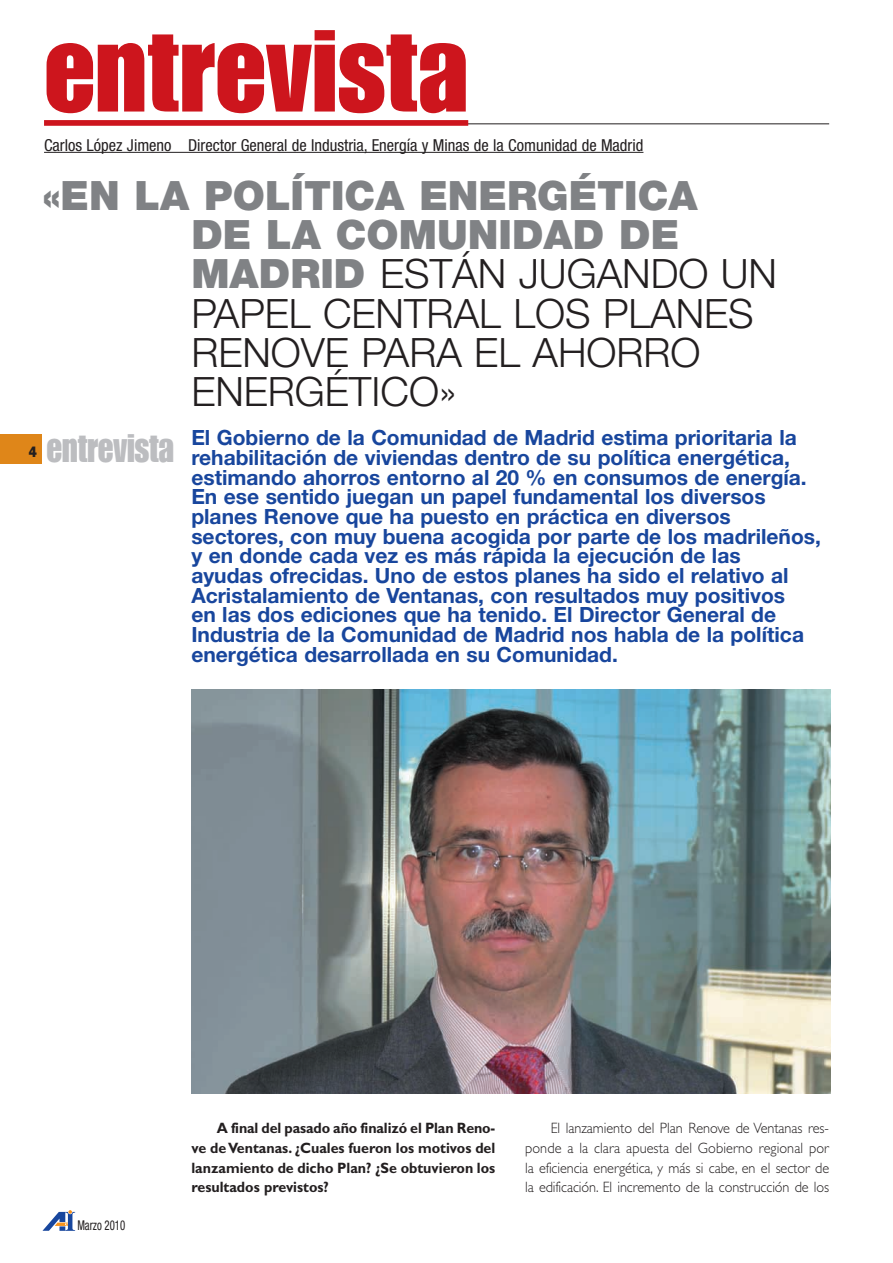
<style>
.page{position:relative;width:893px;height:1263px;background:#fff}
.page>*{position:absolute;margin:0;border:0;box-sizing:border-box;transform-origin:0 0}
.t1{font:114px "Impact";color:#cd151d}
.t2{font:300 40.5px/39.3px "Helvetica Neue";color:#231f20}
.t3{font:39px "Impact";letter-spacing:-.01em;color:#bcbdc0;scale:.9 1}
.t4{font:700 21px/19.6px "Helvetica Neue";color:#18469d}
.t5{font:condensed 16.5px "Helvetica Neue";color:#231f20}
.t6{font:300 15px/19.6px "Gill Sans";letter-spacing:-.005em;color:#231f20;text-align:justify;scale:.95 1}
.t7{font:700 15px/19.6px "Gill Sans";color:#231f20;text-align:justify;scale:.95 1}
.t8{font:800 15px "Franklin Gothic";color:#231f20;scale:.9 1}
.t9{font:condensed 13.5px "Helvetica Neue";color:#231f20;scale:.8 1}
.s1{font-weight:900;color:#808285}
</style>
<div class="page">
<hr style="left:191px;top:123px;width:638px;height:1px;background:#231f20">
<div style="left:44px;top:120px;width:424px;height:6px;background:#cd151d"></div>
<hr style="left:44px;top:152px;width:599px;height:1px;background:#231f20">
<svg style="left:42px;top:1210px;width:33px;height:21px"></svg>
<img style="left:191px;top:690px;width:639px;height:404px">
<div style="left:0;top:434px;width:42px;height:30px;background:#df8619"></div>
<h1 class="t1" style="left:44px;top:30px;width:426px">entrevista</h1>
<p class="t5" style="left:44px;top:139px;width:601px">Carlos López Jimeno Director General de Industria, Energía y Minas de la Comunidad de Madrid</p>
<h2 class="t2" style="left:191px;top:179px;width:587px;text-indent:-149px"><span class="s1">«EN LA POLÍTICA ENERGÉTICA<br>DE LA COMUNIDAD DE<br>MADRID</span> ESTÁN JUGANDO UN<br>PAPEL CENTRAL LOS PLANES<br>RENOVE PARA EL AHORRO<br>ENERGÉTICO»</h2>
<p class="t4" style="left:191px;top:430px;width:631px">El Gobierno de la Comunidad de Madrid estima prioritaria la rehabilitación de viviendas dentro de su política energética, estimando ahorros entorno al 20 % en consumos de energía.<br>En ese sentido juegan un papel fundamental los diversos planes Renove que ha puesto en práctica en diversos sectores, con muy buena acogida por parte de los madrileños, y en donde cada vez es más rápida la ejecución de las<br>ayudas ofrecidas. Uno de estos planes ha sido el relativo al Acristalamiento de Ventanas, con resultados muy positivos<br>en las dos ediciones que ha tenido. El Director General de Industria de la Comunidad de Madrid nos habla de la política energética desarrollada en su Comunidad.</p>
<p class="t8" style="left:29px;top:446px;width:10px">4</p>
<h3 class="t3" style="left:47px;top:434px;width:143px">entrevista</h3>
<p class="t9" style="left:77px;top:1220px;width:61px">Marzo 2010</p>
<p class="t7" style="left:191px;top:1120px;width:322px;text-indent:26px">A final del pasado año finalizó el Plan Reno&shy;ve de Ventanas. ¿Cuales fueron los motivos del lanzamiento de dicho Plan? ¿Se obtuvieron los resultados previstos?</p>
<p class="t6" style="left:525px;top:1120px;width:322px;text-indent:26px">El lanzamiento del Plan Renove de Ventanas res&shy;ponde a la clara apuesta del Gobierno regional por la eficiencia energética, y más si cabe, en el sector de la edificación. El incremento de la construcción de los</p>
</div>
